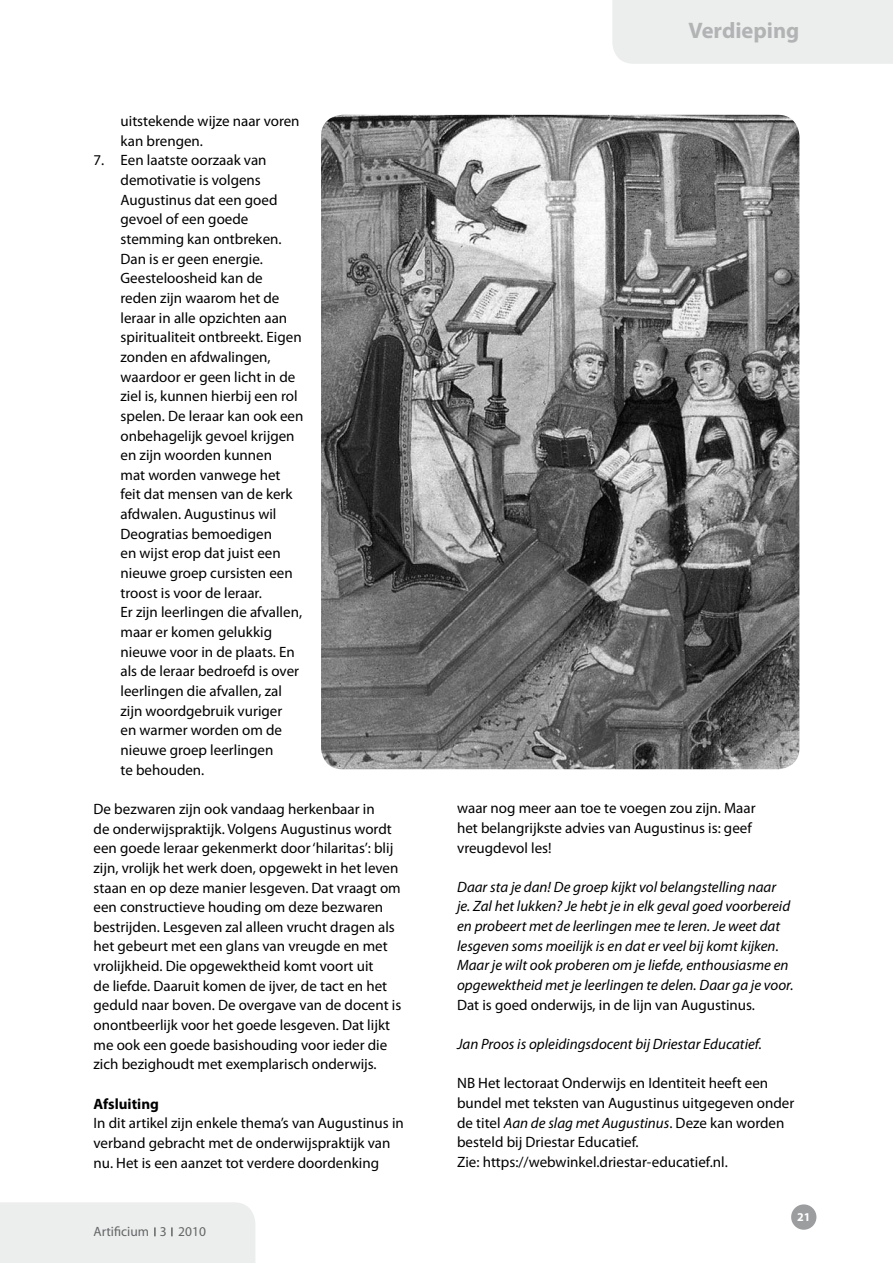
<style>
.page{position:relative;width:893px;height:1263px;background:#fff}
.page>*{position:absolute;margin:0;border:0;box-sizing:border-box;transform-origin:0 0}
.t1{font:700 22.5px "Myriad Pro";color:#b1b3b4}
.t2{font:15px/19.6px "Myriad Pro";color:#000}
.t3{font:italic 15px/19.6px "Myriad Pro";color:#000}
.t4{font:700 15px "Myriad Pro";color:#000}
.t5{font:13.5px "Myriad";color:#646567}
.t6{font:700 12px "Myriad";color:#fff}
.s1{font-style:italic}
</style>
<div class="page">
<div style="left:791px;top:1204px;width:25px;height:26px;background:#9c9d9f;border-radius:50%"></div>
<div style="left:612px;top:0;width:281px;height:64px;background:#eceded"></div>
<div style="left:0;top:1202px;width:255px;height:61px;background:#eceded"></div>
<img style="left:321px;top:115px;width:478px;height:654px">
<p class="t2" style="left:121px;top:111px;width:181px">uitstekende wijze naar voren kan brengen.</p>
<p class="t2" style="left:121px;top:150px;width:184px;text-indent:-27px">7. Een laatste oorzaak van demotivatie is volgens<br>Augustinus dat een goed gevoel of een goede stemming kan ontbreken.<br>Dan is er geen energie.<br>Geesteloosheid kan de<br>reden zijn waarom het de leraar in alle opzichten aan spiritualiteit ontbreekt. Eigen zonden en afdwalingen, waardoor er geen licht in de ziel is, kunnen hierbij een rol spelen. De leraar kan ook een onbehagelijk gevoel krijgen en zijn woorden kunnen<br>mat worden vanwege het feit dat mensen van de kerk afdwalen. Augustinus wil<br>Deogratias bemoedigen<br>en wijst erop dat juist een nieuwe groep cursisten een troost is voor de leraar.<br>Er zijn leerlingen die afvallen, maar er komen gelukkig nieuwe voor in de plaats. En als de leraar bedroefd is over leerlingen die afvallen, zal zijn woordgebruik vuriger<br>en warmer worden om de nieuwe groep leerlingen<br>te behouden.</p>
<p class="t2" style="left:94px;top:799px;width:309px">De bezwaren zijn ook vandaag herkenbaar in<br>de onderwijspraktijk. Volgens Augustinus wordt een goede leraar gekenmerkt door ‘hilaritas’: blij zijn, vrolijk het werk doen, opgewekt in het leven staan en op deze manier lesgeven. Dat vraagt om een constructieve houding om deze bezwaren bestrijden. Lesgeven zal alleen vrucht dragen als het gebeurt met een glans van vreugde en met vrolijkheid. Die opgewektheid komt voort uit<br>de liefde. Daaruit komen de ijver, de tact en het geduld naar boven. De overgave van de docent is onontbeerlijk voor het goede lesgeven. Dat lijkt me ook een goede basishouding voor ieder die zich bezighoudt met exemplarisch onderwijs.</p>
<p class="t4" style="left:94px;top:1094px;width:67px">Afsluiting</p>
<p class="t2" style="left:94px;top:1113px;width:312px">In dit artikel zijn enkele thema’s van Augustinus in verband gebracht met de onderwijspraktijk van nu. Het is een aanzet tot verdere doordenking</p>
<p class="t5" style="left:94px;top:1225px;width:114px">Artificium 3 2010</p>
<h1 class="t1" style="left:688px;top:15px;width:113px">Verdieping</h1>
<p class="t2" style="left:457px;top:798px;width:300px">waar nog meer aan toe te voegen zou zijn. Maar het belangrijkste advies van Augustinus is: geef vreugdevol les!</p>
<p class="t3" style="left:457px;top:877px;width:338px">Daar sta je dan! De groep kijkt vol belangstelling naar<br>je. Zal het lukken? Je hebt je in elk geval goed voorbereid en probeert met de leerlingen mee te leren. Je weet dat lesgeven soms moeilijk is en dat er veel bij komt kijken.<br>Maar je wilt ook proberen om je liefde, enthousiasme en opgewektheid met je leerlingen te delen. Daar ga je voor.</p>
<p class="t2" style="left:457px;top:995px;width:299px">Dat is goed onderwijs, in de lijn van Augustinus.</p>
<p class="t3" style="left:457px;top:1034px;width:306px">Jan Proos is opleidingsdocent bij Driestar Educatief.</p>
<p class="t2" style="left:457px;top:1073px;width:339px">NB Het lectoraat Onderwijs en Identiteit heeft een bundel met teksten van Augustinus uitgegeven onder de titel <span class="s1">Aan de slag met Augustinus</span>. Deze kan worden besteld bij Driestar Educatief.<br>Zie: https://webwinkel.driestar-educatief.nl.</p>
<p class="t6" style="left:797px;top:1210px;width:15px">21</p>
</div>
